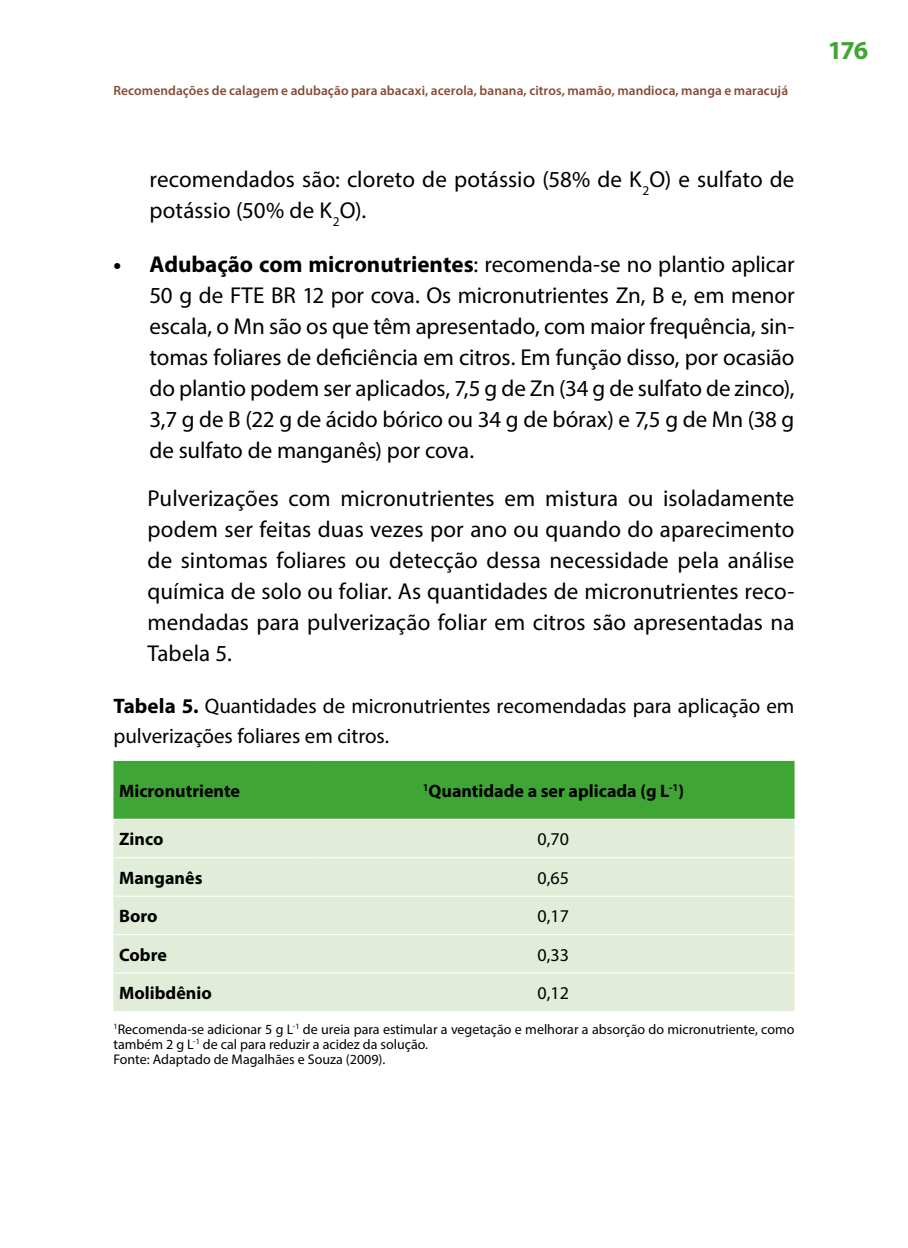
<style>
.page{position:relative;width:908px;height:1248px;background:#fff}
.page>*{position:absolute;margin:0;border:0;box-sizing:border-box;transform-origin:0 0}
.t1{font:700 26px "Myriad Pro";color:#3fa535}
.t2{font:23px/31px "Myriad Pro";color:#000;text-align:justify}
.t3{font:21px/30px "Myriad Pro";letter-spacing:-.005em;color:#000}
.t4{font:700 18px "Myriad Pro";color:#000}
.t5{font:18px "Myriad Pro";color:#000}
.t6{font:14px/15.4px "Myriad Pro";color:#000}
.t7{font:600 13.4px "Myriad Pro";letter-spacing:.005em;color:#874a35}
.s1{font-weight:700}
</style>
<div class="page">
<div style="left:113px;top:760px;width:681px;height:58px;background:#3fa535"></div>
<div style="left:113px;top:819px;width:681px;height:191px;background:#e2edd9"></div>
<hr style="left:113px;top:857px;width:199px;height:1px;background:#fff">
<hr style="left:312px;top:857px;width:482px;height:1px;background:#fff">
<hr style="left:113px;top:895px;width:199px;height:1px;background:#fff">
<hr style="left:312px;top:895px;width:482px;height:1px;background:#fff">
<hr style="left:113px;top:934px;width:199px;height:1px;background:#fff">
<hr style="left:312px;top:934px;width:482px;height:1px;background:#fff">
<hr style="left:113px;top:972px;width:199px;height:1px;background:#fff">
<hr style="left:312px;top:972px;width:482px;height:1px;background:#fff">
<p class="t7" style="left:113px;top:82px;width:675px">Recomendações de calagem e adubação para abacaxi, acerola, banana, citros, mamão, mandioca, manga e maracujá</p>
<p class="t2" style="left:149px;top:164px;width:646px">recomendados são: cloreto de potássio (58% de K<sub>2</sub>O) e sulfato de potássio (50% de K<sub>2</sub>O).</p>
<p class="t2" style="left:149px;top:248px;width:646px;text-indent:-36px"><span class="s1">• Adubação com micronutrientes</span>: recomenda-se no plantio aplicar 50 g de FTE BR 12 por cova. Os micronutrientes Zn, B e, em menor escala, o Mn são os que têm apresentado, com maior frequência, sin&shy;tomas foliares de deficiência em citros. Em função disso, por ocasião do plantio podem ser aplicados, 7,5 g de Zn (34 g de sulfato de zinco), 3,7 g de B (22 g de ácido bórico ou 34 g de bórax) e 7,5 g de Mn (38 g de sulfato de manganês) por cova.</p>
<p class="t2" style="left:147px;top:482px;width:648px">Pulverizações com micronutrientes em mistura ou isoladamente podem ser feitas duas vezes por ano ou quando do aparecimento de sintomas foliares ou detecção dessa necessidade pela análise química de solo ou foliar. As quantidades de micronutrientes reco&shy;mendadas para pulverização foliar em citros são apresentadas na Tabela 5.</p>
<p class="t3" style="left:113px;top:691px;width:682px"><span class="s1">Tabela 5.</span> Quantidades de micronutrientes recomendadas para aplicação em pulverizações foliares em citros.</p>
<p class="t4" style="left:119px;top:778px;width:122px">Micronutriente</p>
<p class="t4" style="left:422px;top:778px;width:263px"><sup>1</sup>Quantidade a ser aplicada (g L<sup>-1</sup>)</p>
<p class="t4" style="left:119px;top:827px;width:46px">Zinco</p>
<p class="t5" style="left:537px;top:828px;width:33px">0,70</p>
<p class="t4" style="left:119px;top:865px;width:85px">Manganês</p>
<p class="t5" style="left:537px;top:866px;width:33px">0,65</p>
<p class="t4" style="left:119px;top:904px;width:40px">Boro</p>
<p class="t5" style="left:537px;top:904px;width:33px">0,17</p>
<p class="t4" style="left:119px;top:942px;width:49px">Cobre</p>
<p class="t5" style="left:537px;top:943px;width:33px">0,33</p>
<p class="t4" style="left:119px;top:981px;width:94px">Molibdênio</p>
<p class="t5" style="left:537px;top:981px;width:33px">0,12</p>
<p class="t6" style="left:113px;top:1020px;width:682px"><sup>1</sup>Recomenda-se adicionar 5 g L<sup>-1</sup> de ureia para estimular a vegetação e melhorar a absorção do micronutriente, como também 2 g L<sup>-1</sup> de cal para reduzir a acidez da solução.<br>Fonte: Adaptado de Magalhães e Souza (2009).</p>
<p class="t1" style="left:827px;top:33px;width:42px">176</p>
</div>
